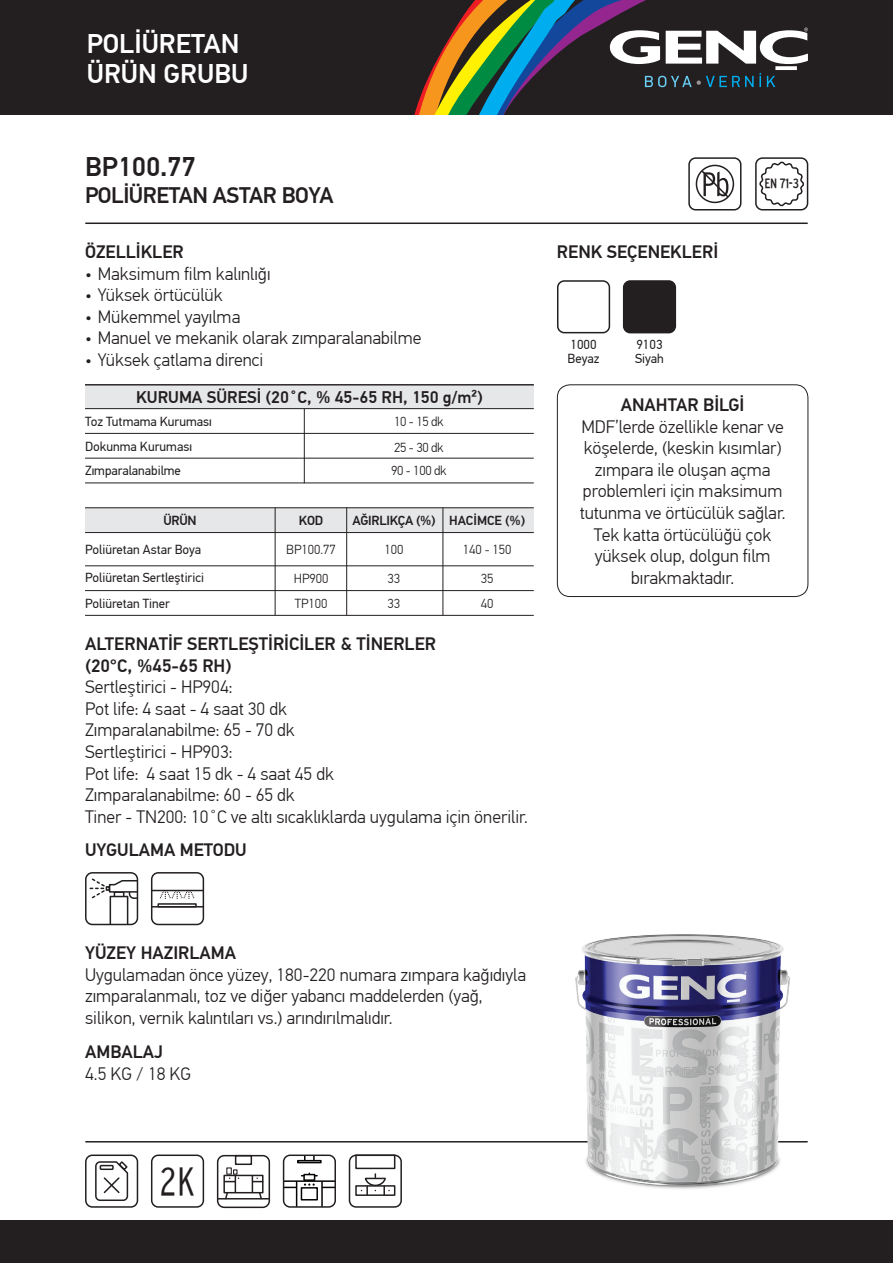
<style>
.page{position:relative;width:893px;height:1263px;background:#fff}
.page>*{position:absolute;margin:0;border:0;box-sizing:border-box;transform-origin:0 0}
.t1{font:39.3px "Interstate Condensed X Light";color:#231f20}
.t2{font:500 27px/30px "PF Din Text Pro";color:#fff}
.t3{font:500 27px "PF Din Text Pro";color:#231f20}
.t4{font:500 22.5px "PF Din Text Pro";letter-spacing:-.02em;color:#231f20}
.t5{font:300 18px/21.6px "PF Din Text Pro";color:#231f20}
.t6{font:500 18px/21.6px "PF Din Text Pro";color:#231f20}
.t7{font:500 16.8px "PF Din Text Pro";color:#231f20}
.t8{font:13.5px "Interstate Condensed X Book";color:#231f20}
.t9{font:13.2px/13.5px "PF Din Text Pro";color:#231f20}
.t10{font:300 13.2px/29px "PF Din Text Pro";color:#231f20;text-align:center}
.t11{font:500 13.2px "PF Din Text Pro";letter-spacing:-.02em;color:#231f20}
.t12{font:300 13.2px/26.1px "PF Din Text Pro";letter-spacing:-.02em;color:#231f20}
</style>
<div class="page">
<div style="left:0;top:0;width:893px;height:115px;background:#231f20"></div>
<div style="left:0;top:1220px;width:893px;height:43px;background:#231f20"></div>
<hr style="left:86px;top:222px;width:721px;height:2px;background:#231f20">
<hr style="left:86px;top:1141px;width:721px;height:1px;background:#231f20">
<div style="left:557px;top:384px;width:251px;height:213px;border:1px solid #231f20;border-radius:13px"></div>
<div style="left:217px;top:1155px;width:53px;height:53px;border:2px solid #231f20;border-radius:7px"></div>
<hr style="left:218px;top:1198px;width:51px;height:1px;background:#231f20">
<div style="left:235px;top:1155px;width:17px;height:10px;border:2px solid #231f20"></div>
<div style="left:226px;top:1167px;width:6px;height:8px;border:1px solid #231f20"></div>
<svg style="left:224px;top:1169px;width:39px;height:31px"></svg>
<div style="left:85px;top:1154px;width:53px;height:54px;border:2px solid #231f20;border-radius:7px"></div>
<svg style="left:95px;top:1161px;width:34px;height:40px"></svg>
<div style="left:151px;top:1154px;width:53px;height:54px;border:2px solid #231f20;border-radius:7px"></div>
<svg style="left:406px;top:0;width:402px;height:224px"></svg>
<div style="left:557px;top:280px;width:53px;height:53px;border:2px solid #231f20;border-radius:7px"></div>
<div style="left:624px;top:281px;width:51px;height:52px;background:#231f20;border-radius:7px"></div>
<div style="left:623px;top:280px;width:53px;height:53px;border:2px solid #231f20;border-radius:7px"></div>
<div style="left:349px;top:1154px;width:53px;height:54px;border:2px solid #231f20;border-radius:7px"></div>
<div style="left:355px;top:1185px;width:40px;height:11px;border:2px solid #231f20"></div>
<div style="left:355px;top:1154px;width:40px;height:15px;border:2px solid #231f20"></div>
<svg style="left:361px;top:1174px;width:29px;height:21px"></svg>
<svg style="left:286px;top:1173px;width:47px;height:32px"></svg>
<svg style="left:298px;top:1157px;width:23px;height:3px"></svg>
<div style="left:297px;top:1160px;width:25px;height:3px;border:2px solid #040503"></div>
<div style="left:283px;top:1154px;width:53px;height:54px;border:2px solid #231f20;border-radius:7px"></div>
<img style="left:573px;top:934px;width:219px;height:255px">
<div style="left:85px;top:384px;width:449px;height:25px;background:#e6e7e9"></div>
<div style="left:85px;top:508px;width:449px;height:24px;background:#e6e7e9"></div>
<hr style="left:85px;top:507px;width:449px;height:1px;background:#231f20">
<hr style="left:85px;top:532px;width:449px;height:1px;background:#231f20">
<hr style="left:275px;top:507px;width:1px;height:108px;background:#231f20">
<hr style="left:346px;top:507px;width:1px;height:108px;background:#231f20">
<hr style="left:443px;top:507px;width:1px;height:108px;background:#231f20">
<hr style="left:85px;top:565px;width:449px;height:1px;background:#231f20">
<hr style="left:85px;top:590px;width:449px;height:1px;background:#231f20">
<hr style="left:85px;top:615px;width:449px;height:1px;background:#231f20">
<hr style="left:85px;top:408px;width:449px;height:1px;background:#231f20">
<hr style="left:85px;top:482px;width:449px;height:1px;background:#231f20">
<hr style="left:304px;top:409px;width:1px;height:74px;background:#231f20">
<hr style="left:85px;top:433px;width:449px;height:1px;background:#231f20">
<hr style="left:85px;top:458px;width:449px;height:1px;background:#231f20">
<div style="left:85px;top:872px;width:53px;height:53px;border:2px solid #231f20;border-radius:7px"></div>
<svg style="left:90px;top:877px;width:47px;height:47px"></svg>
<hr style="left:85px;top:384px;width:449px;height:1px;background:#231f20">
<div style="left:157px;top:903px;width:40px;height:4px;border:2px solid #231f20"></div>
<svg style="left:160px;top:891px;width:34px;height:8px"></svg>
<hr style="left:151px;top:890px;width:53px;height:1px;background:#231f20">
<hr style="left:151px;top:906px;width:53px;height:1px;background:#231f20">
<div style="left:151px;top:872px;width:53px;height:53px;border:2px solid #231f20;border-radius:7px"></div>
<h2 class="t2" style="left:87px;top:29px;width:163px">POLİÜRETAN<br>ÜRÜN GRUBU</h2>
<h2 class="t3" style="left:85px;top:151px;width:112px">BP100.77</h2>
<p class="t4" style="left:85px;top:182px;width:250px">POLİÜRETAN ASTAR BOYA</p>
<p class="t6" style="left:85px;top:241px;width:100px">ÖZELLİKLER</p>
<p class="t5" style="left:85px;top:263px;width:187px">• Maksimum film kalınlığı</p>
<p class="t5" style="left:85px;top:284px;width:139px">• Yüksek örtücülük</p>
<p class="t5" style="left:85px;top:306px;width:157px">• Mükemmel yayılma</p>
<p class="t5" style="left:85px;top:328px;width:338px">• Manuel ve mekanik olarak zımparalanabilme</p>
<p class="t5" style="left:85px;top:349px;width:180px">• Yüksek çatlama direnci</p>
<p class="t7" style="left:136px;top:387px;width:348px">KURUMA SÜRESİ (20˚C, % 45-65 RH, 150 g/m²)</p>
<p class="t9" style="left:85px;top:414px;width:128px">Toz Tutmama Kuruması</p>
<p class="t12" style="left:394px;top:408px;width:51px">10 - 15 dk<br>25 - 30 dk</p>
<p class="t10" style="left:391px;top:457px;width:57px">90 - 100 dk</p>
<p class="t9" style="left:85px;top:434px;width:108px;line-height:24.9px">Dokunma Kuruması<br>Zımparalanabilme</p>
<p class="t11" style="left:163px;top:513px;width:35px">ÜRÜN</p>
<p class="t11" style="left:299px;top:513px;width:26px">KOD</p>
<p class="t10" style="left:286px;top:535px;width:51px">BP100.77<br>HP900</p>
<p class="t10" style="left:295px;top:589px;width:34px">TP100</p>
<p class="t9" style="left:85px;top:536px;width:120px;line-height:28.3px">Poliüretan Astar Boya<br>Poliüretan Sertleştirici</p>
<p class="t9" style="left:85px;top:597px;width:86px">Poliüretan Tiner</p>
<p class="t11" style="left:352px;top:513px;width:85px">AĞIRLIKÇA (%)</p>
<p class="t10" style="left:384px;top:535px;width:21px;text-align:left">100<br>33</p>
<p class="t10" style="left:388px;top:589px;width:14px">33</p>
<p class="t11" style="left:449px;top:513px;width:78px">HACIMCE (%)</p>
<p class="t10" style="left:463px;top:535px;width:50px">140 - 150<br>35</p>
<p class="t10" style="left:481px;top:589px;width:14px">40</p>
<p class="t6" style="left:85px;top:633px;width:353px">ALTERNATİF SERTLEŞTİRİCİLER &amp; TİNERLER (20°C, %45-65 RH)</p>
<p class="t5" style="left:85px;top:676px;width:444px">Sertleştirici - HP904:<br>Pot life: 4 saat - 4 saat 30 dk<br>Zımparalanabilme: 65 - 70 dk<br>Sertleştirici - HP903:<br>Pot life: 4 saat 15 dk - 4 saat 45 dk<br>Zımparalanabilme: 60 - 65 dk<br>Tiner - TN200: 10˚C ve altı sıcaklıklarda uygulama için önerilir.</p>
<p class="t6" style="left:85px;top:839px;width:163px">UYGULAMA METODU</p>
<p class="t6" style="left:557px;top:241px;width:163px">RENK SEÇENEKLERİ</p>
<p class="t9" style="left:568px;top:338px;width:33px">1000<br>Beyaz</p>
<p class="t9" style="left:635px;top:338px;width:30px">9103<br>Siyah</p>
<p class="t8" style="left:764px;top:176px;width:36px">EN 71-3</p>
<p class="t6" style="left:621px;top:394px;width:125px">ANAHTAR BİLGİ</p>
<p class="t5" style="left:580px;top:416px;width:207px;text-align:center">MDF’lerde özellikle kenar ve köşelerde, (keskin kısımlar) zımpara ile oluşan açma problemleri için maksimum tutunma ve örtücülük sağlar.<br>Tek katta örtücülüğü çok yüksek olup, dolgun film bırakmaktadır.</p>
<p class="t6" style="left:85px;top:942px;width:152px">YÜZEY HAZIRLAMA</p>
<p class="t5" style="left:85px;top:964px;width:442px">Uygulamadan önce yüzey, 180-220 numara zımpara kağıdıyla zımparalanmalı, toz ve diğer yabancı maddelerden (yağ, silikon, vernik kalıntıları vs.) arındırılmalıdır.</p>
<p class="t6" style="left:85px;top:1041px;width:79px">AMBALAJ</p>
<p class="t5" style="left:85px;top:1063px;width:107px">4.5 KG / 18 KG</p>
<h1 class="t1" style="left:160px;top:1159px;width:37px">2K</h1>
</div>
